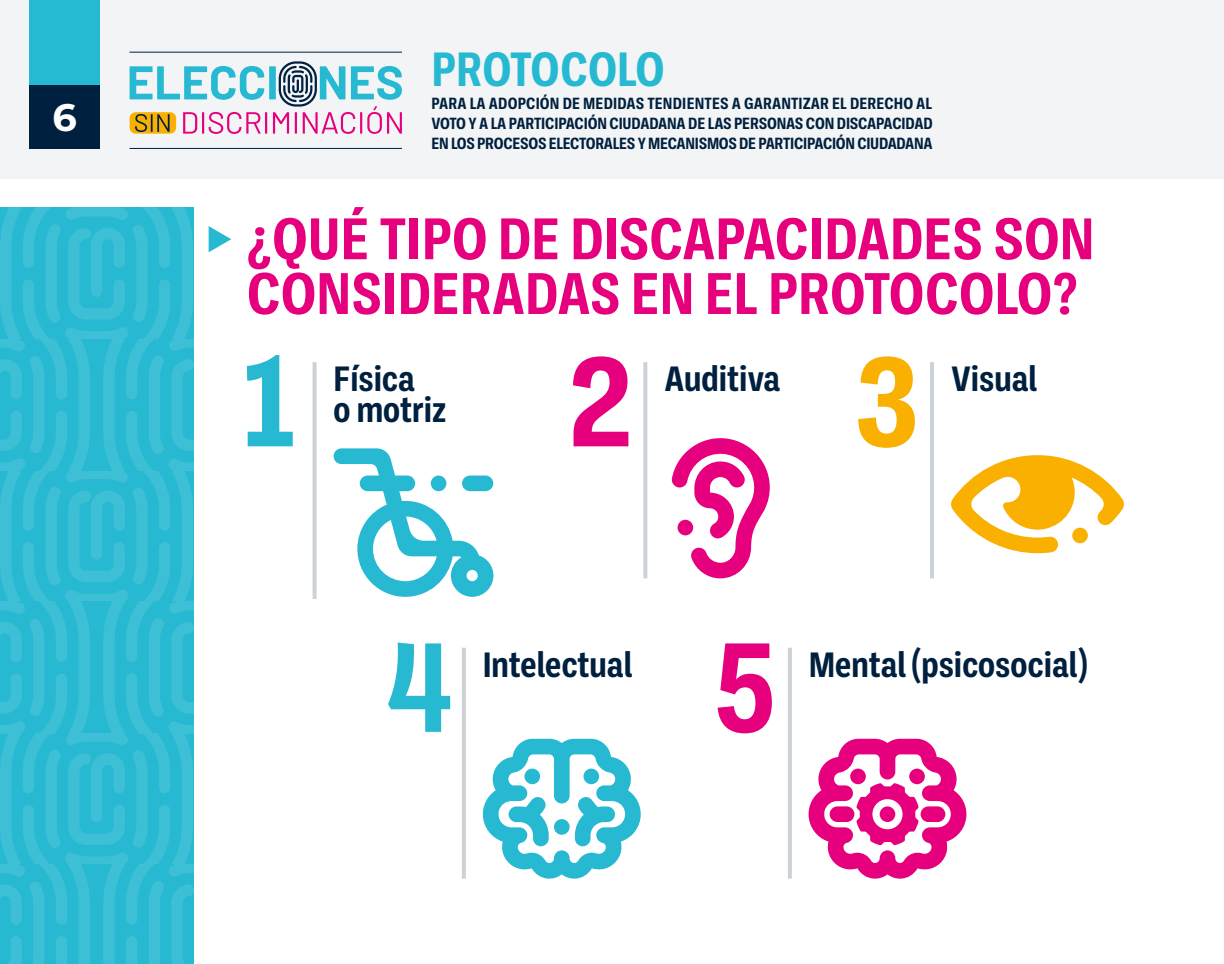
<style>
.page{position:relative;width:1224px;height:964px;background:#fff}
.page>*{position:absolute;margin:0;border:0;box-sizing:border-box;transform-origin:0 0}
.t1{font:700 130px "Ballinger Condensed";color:#27b9d1}
.t2{font:700 130px "Ballinger Condensed";color:#e6007d}
.t3{font:700 130px "Ballinger Condensed";color:#f9b000}
.t4{font:700 60px/54.8px "Ballinger Condensed";color:#e6007d}
.t5{font:700 49.2px "Ballinger Condensed";color:#27b9d1}
.t6{font:700 38.4px "Montserrat";color:#fff}
.t7{font:700 36px "Ballinger Condensed";color:#00203f}
.t8{font:700 16.6px/20px "Ballinger Condensed";letter-spacing:-.015em;color:#00203f;text-align:justify}
</style>
<div class="page">
<div style="left:0;top:0;width:1224px;height:178px;background:#f2f4f5"></div>
<svg style="left:130px;top:61px;width:272px;height:73px"></svg>
<hr style="left:130px;top:52px;width:272px;height:1px;background:#00203f">
<hr style="left:130px;top:148px;width:272px;height:1px;background:#00203f">
<div style="left:29px;top:85px;width:71px;height:64px;background:#00203f"></div>
<div style="left:29px;top:0;width:71px;height:85px;background:#27b9d1"></div>
<svg style="left:0;top:208px;width:193px;height:756px"></svg>
<svg style="left:209px;top:226px;width:22px;height:26px"></svg>
<hr style="left:462px;top:648px;width:4px;height:230px;background:#ccd2d8">
<hr style="left:788px;top:648px;width:4px;height:230px;background:#ccd2d8">
<svg style="left:313px;top:362px;width:4px;height:237px"></svg>
<svg style="left:334px;top:448px;width:160px;height:149px"></svg>
<hr style="left:930px;top:362px;width:4px;height:216px;background:#ccd2d8">
<svg style="left:951px;top:455px;width:173px;height:98px"></svg>
<svg style="left:643px;top:362px;width:4px;height:216px"></svg>
<svg style="left:671px;top:438px;width:99px;height:140px"></svg>
<svg style="left:483px;top:739px;width:158px;height:140px"></svg>
<svg style="left:809px;top:739px;width:157px;height:140px"></svg>
<div style="left:830px;top:806px;width:24px;height:16px;background:#e6007d;border-radius:8px"></div>
<div style="left:921px;top:806px;width:24px;height:16px;background:#e6007d;border-radius:8px"></div>
<p class="t6" style="left:53px;top:90px;width:26px">6</p>
<p class="t5" style="left:432px;top:41px;width:235px">PROTOCOLO</p>
<p class="t8" style="left:432px;top:93px;width:503px">PARA LA ADOPCIÓN DE MEDIDAS TENDIENTES A GARANTIZAR EL DERECHO AL VOTO Y A LA PARTICIPACIÓN CIUDADANA DE LAS PERSONAS CON DISCAPACIDAD EN LOS PROCESOS ELECTORALES Y MECANISMOS DE PARTICIPACIÓN CIUDADANA</p>
<p class="t4" style="left:247px;top:212px;width:849px">¿QUÉ TIPO DE DISCAPACIDADES SON<br>CONSIDERADAS EN EL PROTOCOLO?</p>
<p class="t1" style="left:243px;top:330px;width:55px">1</p>
<p class="t7" style="left:334px;top:359px;width:83px">Física</p>
<p class="t7" style="left:334px;top:390px;width:114px">o motriz</p>
<p class="t2" style="left:568px;top:330px;width:67px">2</p>
<p class="t7" style="left:664px;top:359px;width:117px">Auditiva</p>
<p class="t3" style="left:855px;top:330px;width:66px">3</p>
<p class="t7" style="left:951px;top:359px;width:88px">Visual</p>
<p class="t1" style="left:386px;top:615px;width:68px">4</p>
<p class="t2" style="left:714px;top:615px;width:65px">5</p>
<p class="t7" style="left:483px;top:644px;width:151px">Intelectual</p>
<p class="t7" style="left:809px;top:644px;width:279px">Mental (psicosocial)</p>
</div>
